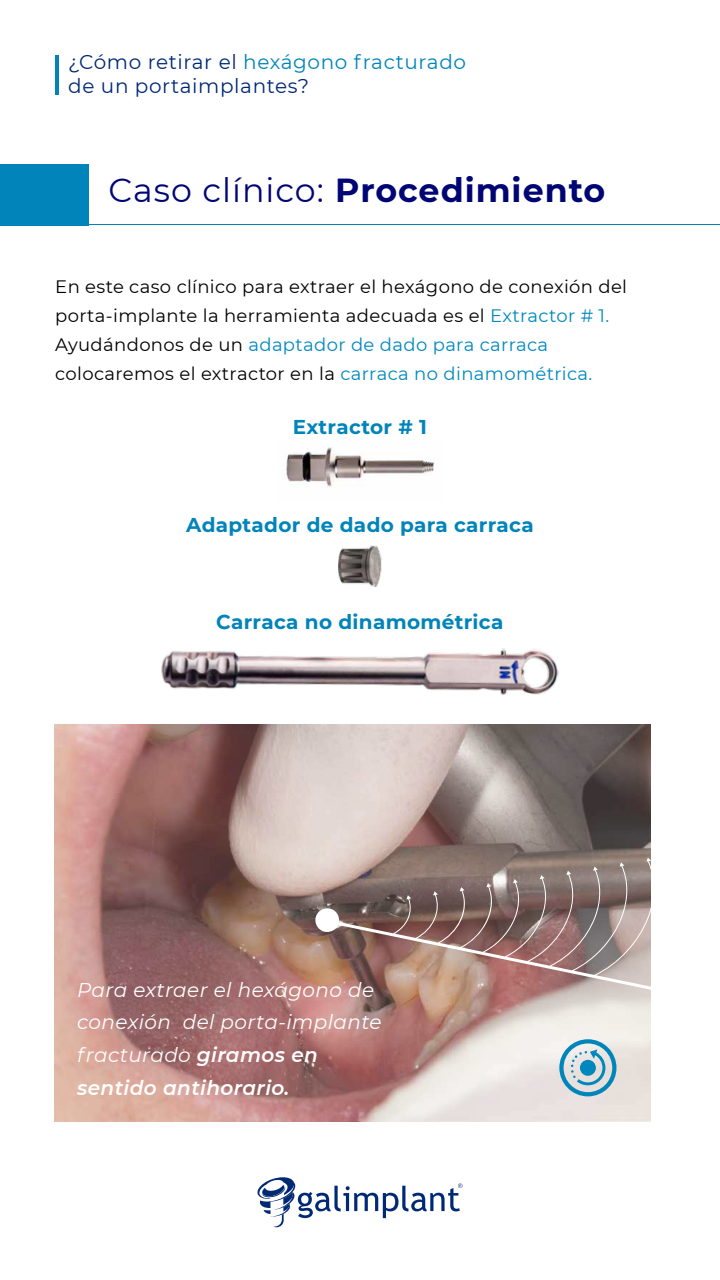
<style>
.page{position:relative;width:720px;height:1280px;background:#fff}
.page>*{position:absolute;margin:0;border:0;box-sizing:border-box;transform-origin:0 0}
.t1{font:700 33.3px "Montserrat";letter-spacing:.03em;color:#000575}
.t2{font:italic 20px/32.8px "Montserrat";letter-spacing:.02em;color:#fff}
.t3{font:700 20px "Montserrat";letter-spacing:.015em;color:#0084ba}
.t4{font:20px/24px "Montserrat";letter-spacing:.03em;color:#002975}
.t5{font:18px/29px "Montserrat";letter-spacing:.02em;color:#000}
.s1{color:#0084ba}
.s2{font-weight:400}
.s3{color:#0088be}
.s4{font-weight:600}
</style>
<div class="page">
<svg style="left:257px;top:1177px;width:206px;height:50px"></svg>
<hr style="left:55px;top:55px;width:4px;height:40px;background:#0084ba">
<hr style="left:88px;top:225px;width:632px;height:1px;background:#0084ba">
<img style="left:286px;top:447px;width:149px;height:40px">
<img style="left:55px;top:724px;width:595px;height:397px">
<svg style="left:315px;top:858px;width:336px;height:135px;background:#987e77"></svg>
<img style="left:161px;top:648px;width:398px;height:47px">
<img style="left:339px;top:546px;width:42px;height:40px">
<svg style="left:559px;top:1039px;width:57px;height:57px;background:#9ac4d4"></svg>
<div style="left:0;top:164px;width:88px;height:61px;background:#0084ba"></div>
<p class="t4" style="left:68px;top:50px;width:399px">¿Cómo retirar el <span class="s1">hexágono fracturado </span>de un portaimplantes?</p>
<h1 class="t1" style="left:108px;top:166px;width:498px"><span class="s2">Caso clínico:</span> Procedimiento</h1>
<p class="t5" style="left:55px;top:272px;width:573px">En este caso clínico para extraer el hexágono de conexión del porta-implante la herramienta adecuada es el <span class="s3">Extractor # 1.<br></span>Ayudándonos de un <span class="s3">adaptador de dado para carraca </span>colocaremos el extractor en la <span class="s3">carraca no dinamométrica.</span></p>
<p class="t3" style="left:293px;top:413px;width:136px">Extractor # 1</p>
<p class="t3" style="left:186px;top:510px;width:349px">Adaptador de dado para carraca</p>
<p class="t3" style="left:216px;top:607px;width:289px">Carraca no dinamométrica</p>
<p class="t2" style="left:77px;top:972px;width:306px">Para extraer el hexágono de conexión del porta-implante fracturado <span class="s4">giramos en sentido antihorario.</span></p>
</div>
